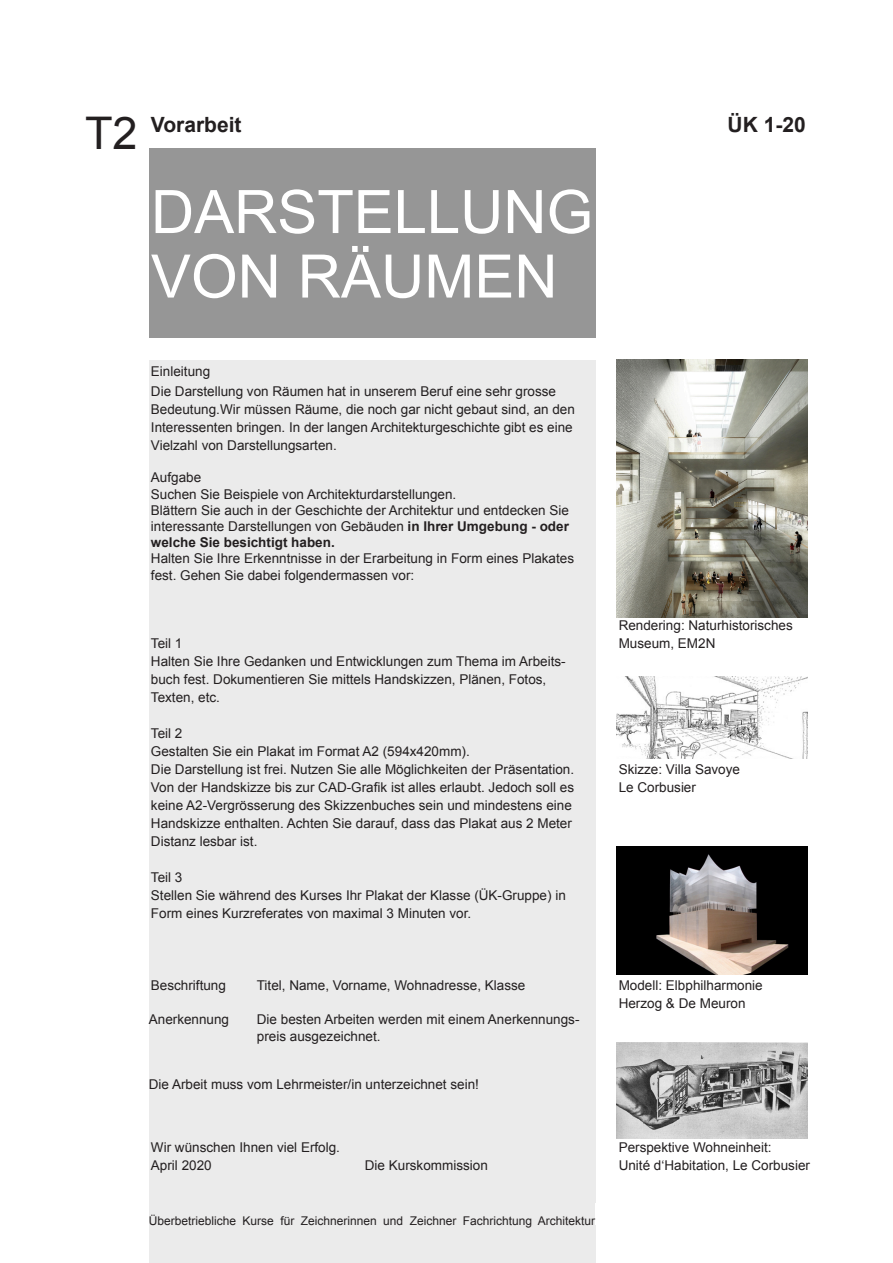
<style>
.page{position:relative;width:893px;height:1263px;background:#fff}
.page>*{position:absolute;margin:0;border:0;box-sizing:border-box;transform-origin:0 0}
.t1{font:60px "Arial";color:#fff}
.t2{font:45px "Arial";color:#231f20}
.t3{font:700 21px "Arial";color:#231f20}
.t4{font:13.5px/18px "Arial";color:#231f20}
.t5{font:12px "Arial";color:#231f20}
.s1{font-weight:700}
</style>
<div class="page">
<div style="left:149px;top:149px;width:446px;height:1114px;background:#ebebeb"></div>
<div style="left:149px;top:149px;width:446px;height:189px;background:#969696"></div>
<div style="left:149px;top:338px;width:659px;height:21px;background:#fff"></div>
<img style="left:617px;top:359px;width:191px;height:258px">
<img style="left:617px;top:1042px;width:191px;height:96px">
<img style="left:617px;top:677px;width:191px;height:81px">
<img style="left:617px;top:847px;width:191px;height:128px">
<p class="t2" style="left:85px;top:104px;width:54px">T2</p>
<p class="t3" style="left:151px;top:111px;width:92px">Vorarbeit</p>
<p class="t3" style="left:728px;top:111px;width:80px">ÜK 1-20</p>
<p class="t1" style="left:151px;top:173px;width:444px">DARSTELLUNG</p>
<p class="t1" style="left:151px;top:237px;width:408px">VON RÄUMEN</p>
<p class="t4" style="left:151px;top:363px;width:61px">Einleitung</p>
<p class="t4" style="left:151px;top:382px;width:425px">Die Darstellung von Räumen hat in unserem Beruf eine sehr grosse Bedeutung.Wir müssen Räume, die noch gar nicht gebaut sind, an den Interessenten bringen. In der langen Architekturgeschichte gibt es eine Vielzahl von Darstellungsarten.</p>
<p class="t4" style="left:151px;top:469px;width:52px">Aufgabe</p>
<p class="t4" style="left:151px;top:485px;width:307px">Suchen Sie Beispiele von Architekturdarstellungen.</p>
<p class="t4" style="left:151px;top:502px;width:419px;line-height:16.2px;text-align:justify">Blättern Sie auch in der Geschichte der Architektur und entdecken Sie interessante Darstellungen von Gebäuden <span class="s1">in Ihrer Umgebung - oder welche Sie besichtigt haben.</span></p>
<p class="t4" style="left:151px;top:551px;width:425px;line-height:16.2px">Halten Sie Ihre Erkenntnisse in der Erarbeitung in Form eines Plakates fest. Gehen Sie dabei folgendermassen vor:</p>
<p class="t4" style="left:151px;top:634px;width:33px">Teil 1</p>
<p class="t4" style="left:151px;top:652px;width:416px">Halten Sie Ihre Gedanken und Entwicklungen zum Thema im Arbeits&shy;buch fest. Dokumentieren Sie mittels Handskizzen, Plänen, Fotos,<br>Texten, etc.</p>
<p class="t4" style="left:151px;top:724px;width:33px">Teil 2</p>
<p class="t4" style="left:151px;top:742px;width:320px">Gestalten Sie ein Plakat im Format A2 (594x420mm).</p>
<p class="t4" style="left:151px;top:760px;width:425px">Die Darstellung ist frei. Nutzen Sie alle Möglichkeiten der Präsentation.</p>
<p class="t4" style="left:151px;top:778px;width:425px">Von der Handskizze bis zur CAD-Grafik ist alles erlaubt. Jedoch soll es keine A2-Vergrösserung des Skizzenbuches sein und mindestens eine<br>Handskizze enthalten. Achten Sie darauf, dass das Plakat aus 2 Meter</p>
<p class="t4" style="left:151px;top:832px;width:108px">Distanz lesbar ist.</p>
<p class="t4" style="left:151px;top:868px;width:33px">Teil 3</p>
<p class="t4" style="left:151px;top:886px;width:416px">Stellen Sie während des Kurses Ihr Plakat der Klasse (ÜK-Gruppe) in<br>Form eines Kurzreferates von maximal 3 Minuten vor.</p>
<p class="t4" style="left:619px;top:616px;width:176px">Rendering: Naturhistorisches<br>Museum, EM2N</p>
<p class="t4" style="left:619px;top:760px;width:123px">Skizze: Villa Savoye</p>
<p class="t4" style="left:619px;top:778px;width:79px">Le Corbusier</p>
<p class="t4" style="left:151px;top:976px;width:77px">Beschriftung</p>
<p class="t4" style="left:257px;top:976px;width:270px">Titel, Name, Vorname, Wohnadresse, Klasse</p>
<p class="t4" style="left:149px;top:1011px;width:82px">Anerkennung</p>
<p class="t4" style="left:257px;top:1012px;width:324px;line-height:16.2px">Die besten Arbeiten werden mit einem Anerkennungs&shy;preis ausgezeichnet.</p>
<p class="t4" style="left:149px;top:1075px;width:332px">Die Arbeit muss vom Lehrmeister/in unterzeichnet sein!</p>
<p class="t4" style="left:151px;top:1138px;width:191px">Wir wünschen Ihnen viel Erfolg.</p>
<p class="t4" style="left:151px;top:1156px;width:62px">April 2020</p>
<p class="t4" style="left:365px;top:1156px;width:125px">Die Kurskommission</p>
<p class="t5" style="left:149px;top:1212px;width:448px">Überbetriebliche Kurse für Zeichnerinnen und Zeichner Fachrichtung Architektur</p>
<p class="t4" style="left:619px;top:976px;width:146px">Modell: Elbphilharmonie</p>
<p class="t4" style="left:619px;top:994px;width:128px">Herzog &amp; De Meuron</p>
<p class="t4" style="left:619px;top:1138px;width:154px">Perspektive Wohneinheit:</p>
<p class="t4" style="left:619px;top:1156px;width:193px">Unité d‘Habitation, Le Corbusier</p>
</div>
